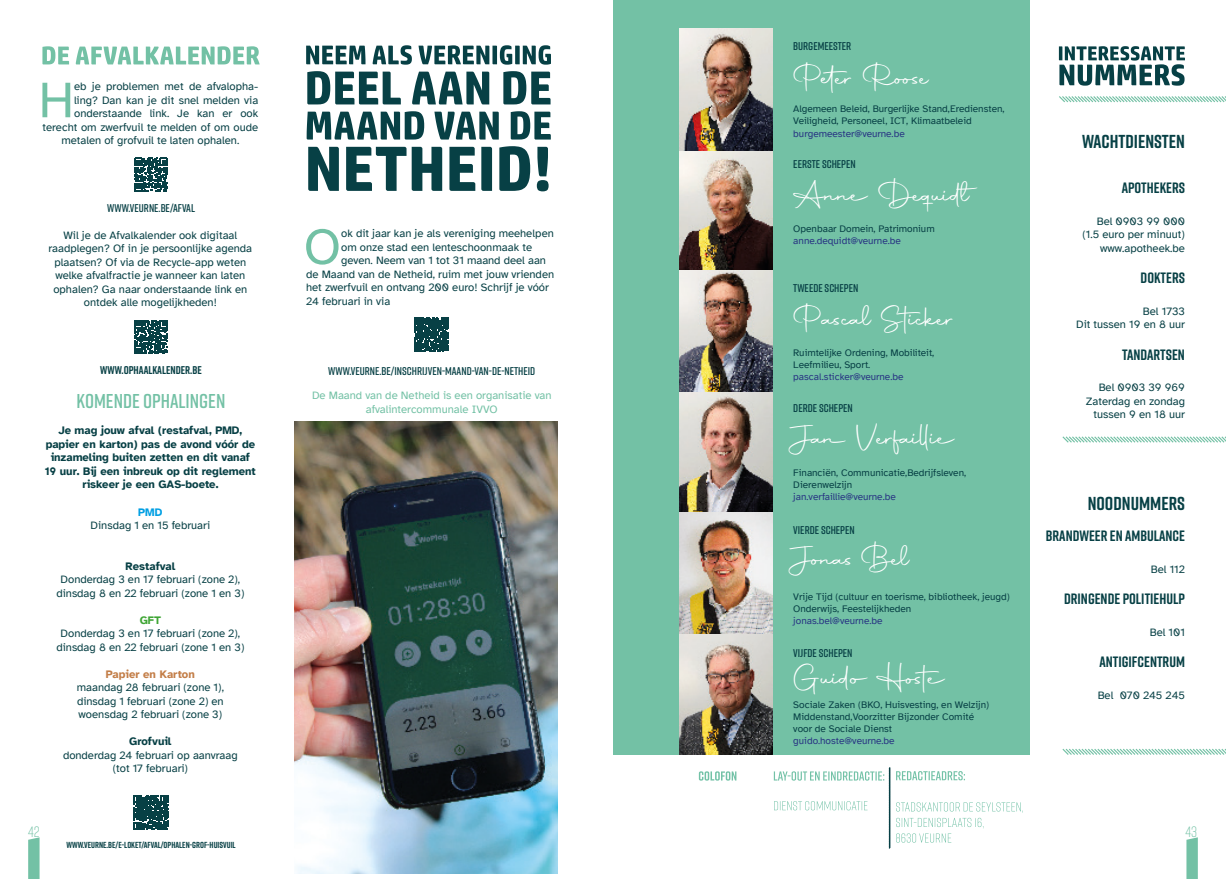
<style>
.page{position:relative;width:1226px;height:879px;background:#fff}
.page>*{position:absolute;margin:0;border:0;box-sizing:border-box;transform-origin:0 0}
.t1{font:51.62px "Atkinson Hyperlegible";color:#73c1a5}
.t2{font:30px "Autography";color:#fff}
.t3{font:600 20px "Rift";color:#73c1a5}
.t4{font:700 18.75px "Rift";color:#074045}
.t5{font:700 15px "Rift";color:#074045}
.t6{font:300 15px "Rift";color:#73c1a5}
.t7{font:11.25px/13.5px "Atkinson Hyperlegible";color:#074045;text-align:center}
.t8{font:700 11.25px/13.5px "Atkinson Hyperlegible";color:#074045;text-align:center}
.t9{font:600 11.25px "Rift";color:#074045}
.t10{font:11.25px/13.5px "Atkinson Hyperlegible";color:#73c1a5;text-align:center}
.t11{font:700 11.25px "Rift";color:#074045}
.t12{font:700 11.25px "Atkinson Hyperlegible";color:#c37e48}
.t13{font:700 11.25px "Atkinson Hyperlegible";color:#009fe3}
.t14{font:700 11.25px "Atkinson Hyperlegible";color:#3fa535}
.t15{font:10px "Atkinson Hyperlegible";color:#074045}
.t16{font:10px "Atkinson Hyperlegible";color:#283583}
.t17{font:700 8.75px "Rift";color:#074045}
</style>
<div class="page">
<svg style="left:42px;top:46px;width:27px;height:18px"></svg>
<svg style="left:76px;top:46px;width:184px;height:18px"></svg>
<svg style="left:134px;top:158px;width:34px;height:33px"></svg>
<svg style="left:134px;top:320px;width:34px;height:33px"></svg>
<svg style="left:133px;top:795px;width:36px;height:35px"></svg>
<svg style="left:134px;top:795px;width:34px;height:34px"></svg>
<div style="left:613px;top:0;width:417px;height:755px;background:#73c1a5"></div>
<img style="left:679px;top:28px;width:93px;height:727px">
<svg style="left:699px;top:771px;width:37px;height:9px"></svg>
<svg style="left:1062px;top:436px;width:164px;height:7px"></svg>
<svg style="left:1062px;top:748px;width:164px;height:7px"></svg>
<svg style="left:1059px;top:96px;width:167px;height:7px"></svg>
<svg style="left:1059px;top:46px;width:126px;height:40px"></svg>
<svg style="left:896px;top:802px;width:127px;height:40px"></svg>
<svg style="left:896px;top:771px;width:69px;height:9px"></svg>
<svg style="left:774px;top:767px;width:116px;height:82px"></svg>
<svg style="left:415px;top:317px;width:34px;height:34px"></svg>
<img style="left:294px;top:422px;width:263px;height:451px">
<svg style="left:306px;top:46px;width:60px;height:18px"></svg>
<svg style="left:373px;top:45px;width:39px;height:20px"></svg>
<svg style="left:419px;top:45px;width:132px;height:20px"></svg>
<svg style="left:307px;top:71px;width:94px;height:33px"></svg>
<svg style="left:412px;top:72px;width:77px;height:32px"></svg>
<svg style="left:503px;top:71px;width:48px;height:33px"></svg>
<svg style="left:307px;top:111px;width:117px;height:29px"></svg>
<svg style="left:434px;top:112px;width:65px;height:28px"></svg>
<svg style="left:511px;top:111px;width:40px;height:29px"></svg>
<svg style="left:308px;top:147px;width:31px;height:44px"></svg>
<svg style="left:346px;top:147px;width:96px;height:44px"></svg>
<svg style="left:449px;top:147px;width:26px;height:44px"></svg>
<svg style="left:481px;top:147px;width:11px;height:44px"></svg>
<svg style="left:499px;top:146px;width:31px;height:45px"></svg>
<svg style="left:537px;top:147px;width:12px;height:44px"></svg>
<svg style="left:28px;top:837px;width:12px;height:42px"></svg>
<svg style="left:1186px;top:837px;width:12px;height:42px"></svg>
<p class="t1" style="left:39px;top:71px;width:37px">H</p>
<p class="t7" style="left:74px;top:80px;width:186px">eb je problemen met de afvalopha-</p>
<p class="t7" style="left:74px;top:93px;width:186px">ling? Dan kan je dit snel melden via</p>
<p class="t7" style="left:74px;top:107px;width:186px">onderstaande link. Je kan er ook</p>
<p class="t7" style="left:42px;top:120px;width:217px">terecht om zwerfvuil te melden of om oude</p>
<p class="t7" style="left:61px;top:134px;width:179px">metalen of grofvuil te laten ophalen.</p>
<p class="t9" style="left:107px;top:200px;width:89px">WWW.VEURNE.BE/AFVAL</p>
<p class="t7" style="left:49px;top:228px;width:205px">Wil je de Afvalkalender ook digitaal raadplegen? Of in je persoonlijke agenda plaatsen? Of via de Recycle-app weten welke afvalfractie je wanneer kan laten ophalen? Ga naar onderstaande link en ontdek alle mogelijkheden!</p>
<p class="t11" style="left:100px;top:362px;width:103px">WWW.OPHAALKALENDER.BE</p>
<p class="t3" style="left:77px;top:387px;width:150px">KOMENDE OPHALINGEN</p>
<p class="t8" style="left:45px;top:424px;width:212px">Je mag jouw afval (restafval, PMD, papier en karton) pas de avond vóór de inzameling buiten zetten en dit vanaf 19 uur. Bij een inbreuk op dit reglement riskeer je een GAS-boete.</p>
<p class="t13" style="left:138px;top:505px;width:26px">PMD</p>
<p class="t7" style="left:91px;top:519px;width:121px">Dinsdag 1 en 15 februari</p>
<p class="t8" style="left:125px;top:559px;width:51px">Restafval</p>
<p class="t7" style="left:61px;top:573px;width:181px">Donderdag 3 en 17 februari (zone 2),</p>
<p class="t7" style="left:56px;top:586px;width:189px">dinsdag 8 en 22 februari (zone 1 en 3)</p>
<p class="t14" style="left:140px;top:613px;width:23px">GFT</p>
<p class="t7" style="left:61px;top:627px;width:181px">Donderdag 3 en 17 februari (zone 2),</p>
<p class="t7" style="left:56px;top:640px;width:189px">dinsdag 8 en 22 februari (zone 1 en 3)</p>
<p class="t12" style="left:106px;top:667px;width:90px">Papier en Karton</p>
<p class="t7" style="left:77px;top:681px;width:149px">maandag 28 februari (zone 1),</p>
<p class="t7" style="left:77px;top:694px;width:148px">dinsdag 1 februari (zone 2) en</p>
<p class="t7" style="left:79px;top:708px;width:145px">woensdag 2 februari (zone 3)</p>
<p class="t8" style="left:129px;top:735px;width:44px">Grofvuil</p>
<p class="t7" style="left:63px;top:748px;width:176px">donderdag 24 februari op aanvraag</p>
<p class="t7" style="left:113px;top:762px;width:77px">(tot 17 februari)</p>
<p class="t1" style="left:304px;top:218px;width:39px">O</p>
<p class="t7" style="left:341px;top:227px;width:214px">ok dit jaar kan je als vereniging meehelpen</p>
<p class="t7" style="left:341px;top:240px;width:192px">om onze stad een lenteschoonmaak te</p>
<p class="t7" style="left:341px;top:254px;width:206px">geven. Neem van 1 tot 31 maand deel aan</p>
<p class="t7" style="left:306px;top:267px;width:250px">de Maand van de Netheid, ruim met jouw vrienden</p>
<p class="t7" style="left:306px;top:281px;width:244px">het zwerfvuil en ontvang 200 euro! Schrijf je vóór</p>
<p class="t7" style="left:306px;top:294px;width:86px">24 februari in via</p>
<p class="t9" style="left:328px;top:363px;width:209px">WWW.VEURNE.BE/INSCHRIJVEN-MAAND-VAN-DE-NETHEID</p>
<p class="t10" style="left:312px;top:389px;width:241px">De Maand van de Netheid is een organisatie van afvalintercommunale IVVO</p>
<p class="t9" style="left:793px;top:38px;width:60px">BURGEMEESTER</p>
<p class="t2" style="left:793px;top:58px;width:139px">Peter Roose</p>
<p class="t15" style="left:793px;top:103px;width:213px">Algemeen Beleid, Burgerlijke Stand,Erediensten,</p>
<p class="t15" style="left:793px;top:115px;width:180px">Veiligheid, Personeel, ICT, Klimaatbeleid</p>
<p class="t16" style="left:793px;top:129px;width:113px">burgemeester@veurne.be</p>
<p class="t9" style="left:793px;top:156px;width:64px">EERSTE SCHEPEN</p>
<p class="t2" style="left:793px;top:175px;width:178px">Anne Dequidt</p>
<p class="t15" style="left:793px;top:223px;width:143px">Openbaar Domein, Patrimonium</p>
<p class="t16" style="left:793px;top:235px;width:109px">anne.dequidt@veurne.be</p>
<p class="t9" style="left:793px;top:280px;width:67px">TWEEDE SCHEPEN</p>
<p class="t2" style="left:793px;top:299px;width:163px">Pascal Sticker</p>
<p class="t15" style="left:793px;top:347px;width:143px">Ruimtelijke Ordening, Mobiliteit,</p>
<p class="t15" style="left:793px;top:359px;width:79px">Leefmilieu, Sport.</p>
<p class="t16" style="left:793px;top:371px;width:112px">pascal.sticker@veurne.be</p>
<p class="t9" style="left:793px;top:400px;width:61px">DERDE SCHEPEN</p>
<p class="t2" style="left:793px;top:418px;width:164px">Jan Verfaillie</p>
<p class="t15" style="left:793px;top:467px;width:174px">Financiën, Communicatie,Bedrijfsleven,</p>
<p class="t15" style="left:793px;top:479px;width:60px">Dierenwelzijn</p>
<p class="t16" style="left:793px;top:491px;width:104px">jan.verfaillie@veurne.be</p>
<p class="t9" style="left:793px;top:522px;width:63px">VIERDE SCHEPEN</p>
<p class="t2" style="left:793px;top:539px;width:117px">Jonas Bel</p>
<p class="t15" style="left:793px;top:591px;width:218px">Vrije Tijd (cultuur en toerisme, bibliotheek, jeugd)</p>
<p class="t15" style="left:793px;top:603px;width:119px">Onderwijs, Feestelijkheden</p>
<p class="t16" style="left:793px;top:615px;width:91px">jonas.bel@veurne.be</p>
<p class="t9" style="left:793px;top:645px;width:61px">VIJFDE SCHEPEN</p>
<p class="t2" style="left:793px;top:658px;width:156px">Guido Hoste</p>
<p class="t15" style="left:793px;top:699px;width:197px">Sociale Zaken (BKO, Huisvesting, en Welzijn)</p>
<p class="t15" style="left:793px;top:711px;width:182px">Middenstand,Voorzitter Bijzonder Comité</p>
<p class="t15" style="left:793px;top:723px;width:100px">voor de Sociale Dienst</p>
<p class="t16" style="left:793px;top:735px;width:103px">guido.hoste@veurne.be</p>
<p class="t4" style="left:1082px;top:128px;width:104px">WACHTDIENSTEN</p>
<p class="t5" style="left:1122px;top:177px;width:65px">APOTHEKERS</p>
<p class="t7" style="left:1097px;top:214px;width:90px">Bel 0903 99 000</p>
<p class="t7" style="left:1083px;top:228px;width:104px">(1.5 euro per minuut)</p>
<p class="t7" style="left:1100px;top:241px;width:86px">www.apotheek.be</p>
<p class="t5" style="left:1141px;top:267px;width:46px">DOKTERS</p>
<p class="t7" style="left:1143px;top:304px;width:44px">Bel 1733</p>
<p class="t7" style="left:1076px;top:318px;width:110px">Dit tussen 19 en 8 uur</p>
<p class="t5" style="left:1122px;top:344px;width:64px">TANDARTSEN</p>
<p class="t7" style="left:1099px;top:381px;width:88px">Bel 0903 39 969</p>
<p class="t7" style="left:1086px;top:394px;width:101px">Zaterdag en zondag</p>
<p class="t7" style="left:1094px;top:408px;width:93px">tussen 9 en 18 uur</p>
<p class="t4" style="left:1088px;top:490px;width:99px">NOODNUMMERS</p>
<p class="t5" style="left:1046px;top:525px;width:141px">BRANDWEER EN AMBULANCE</p>
<p class="t7" style="left:1151px;top:562px;width:36px">Bel 112</p>
<p class="t5" style="left:1064px;top:588px;width:122px">DRINGENDE POLITIEHULP</p>
<p class="t7" style="left:1150px;top:625px;width:37px">Bel 101</p>
<p class="t5" style="left:1100px;top:651px;width:87px">ANTIGIFCENTRUM</p>
<p class="t7" style="left:1098px;top:688px;width:89px">Bel 070 245 245</p>
<h3 class="t6" style="left:28px;top:821px;width:13px">42</h3>
<h3 class="t6" style="left:1185px;top:821px;width:13px">43</h3>
<p class="t17" style="left:66px;top:839px;width:171px">WWW.VEURNE.BE/E-LOKET/AFVAL/OPHALEN-GROF-HUISVUIL</p>
</div>
